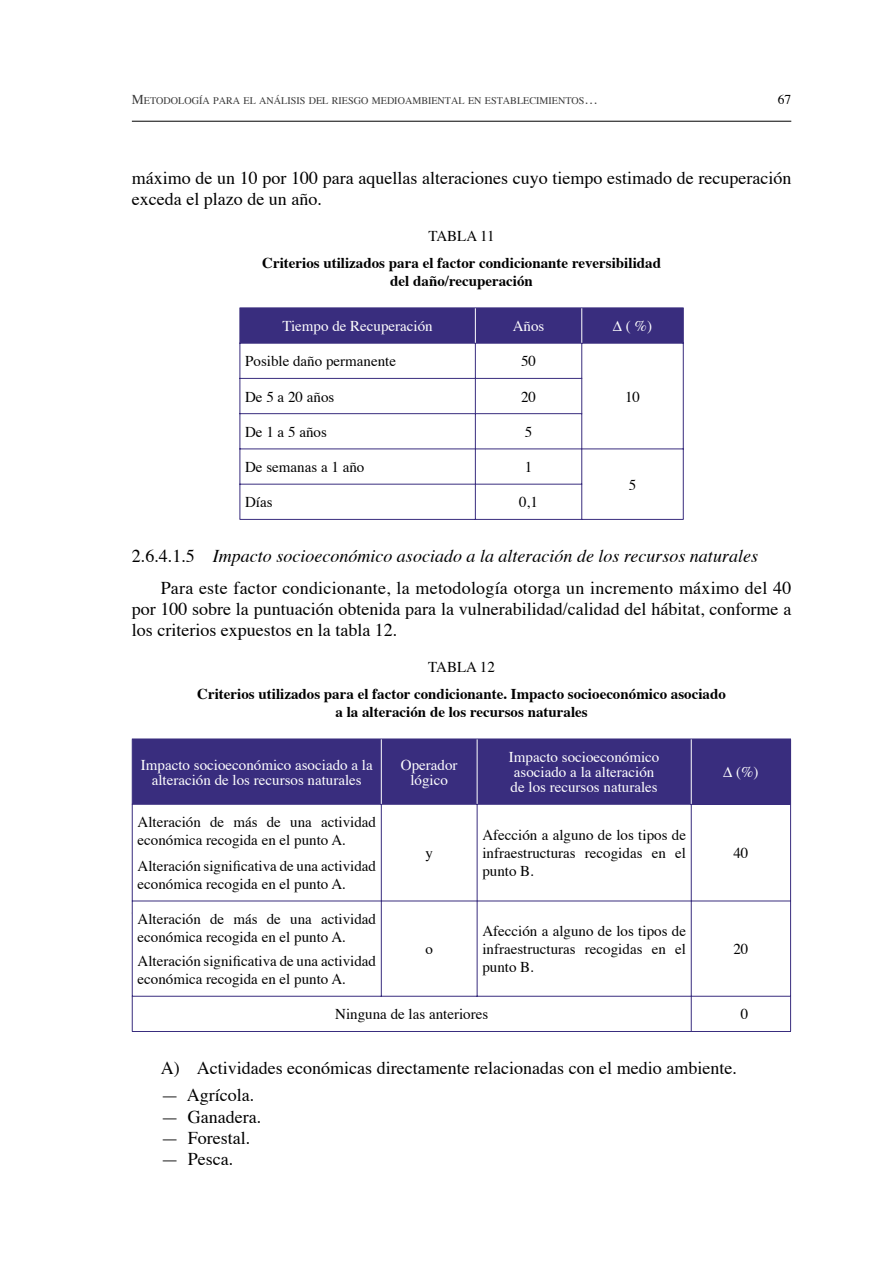
<style>
.page{position:relative;width:893px;height:1263px;background:#fff}
.page>*{position:absolute;margin:0;border:0;box-sizing:border-box;transform-origin:0 0}
.t1{font:18px/21px "Times";color:#000}
.t2{font:15px/18px "Times";color:#000}
.t3{font:700 15px/18px "Times";color:#000;text-align:center}
.t4{font:15px/15px "Times";color:#fff;text-align:center}
.t5{font:13.5px "Times";color:#000}
.t6{font:10.2px "Times";color:#393939}
.s1{font-size:13.5px}
.s2{font-style:italic}
</style>
<div class="page">
<hr style="left:132px;top:121px;width:659px;height:1px;background:#000">
<hr style="left:239px;top:344px;width:1px;height:34px;background:#392d7e">
<hr style="left:475px;top:343px;width:1px;height:35px;background:#392d7e">
<hr style="left:581px;top:343px;width:1px;height:35px;background:#392d7e">
<hr style="left:683px;top:344px;width:1px;height:105px;background:#392d7e">
<hr style="left:239px;top:379px;width:1px;height:34px;background:#392d7e">
<hr style="left:239px;top:378px;width:236px;height:1px;background:#392d7e">
<hr style="left:475px;top:379px;width:1px;height:34px;background:#392d7e">
<hr style="left:475px;top:378px;width:107px;height:1px;background:#392d7e">
<hr style="left:581px;top:379px;width:1px;height:34px;background:#392d7e">
<hr style="left:239px;top:414px;width:1px;height:35px;background:#392d7e">
<hr style="left:239px;top:413px;width:236px;height:1px;background:#392d7e">
<hr style="left:475px;top:414px;width:1px;height:35px;background:#392d7e">
<hr style="left:475px;top:413px;width:107px;height:1px;background:#392d7e">
<hr style="left:581px;top:414px;width:1px;height:35px;background:#392d7e">
<hr style="left:239px;top:449px;width:1px;height:35px;background:#392d7e">
<hr style="left:239px;top:449px;width:236px;height:1px;background:#392d7e">
<hr style="left:475px;top:449px;width:1px;height:35px;background:#392d7e">
<hr style="left:475px;top:449px;width:107px;height:1px;background:#392d7e">
<hr style="left:581px;top:449px;width:1px;height:35px;background:#392d7e">
<hr style="left:582px;top:449px;width:101px;height:1px;background:#392d7e">
<hr style="left:683px;top:449px;width:1px;height:70px;background:#392d7e">
<hr style="left:239px;top:485px;width:1px;height:34px;background:#392d7e">
<hr style="left:239px;top:484px;width:236px;height:1px;background:#392d7e">
<hr style="left:239px;top:519px;width:236px;height:1px;background:#392d7e">
<hr style="left:475px;top:485px;width:1px;height:35px;background:#392d7e">
<hr style="left:475px;top:484px;width:107px;height:1px;background:#392d7e">
<hr style="left:475px;top:519px;width:106px;height:1px;background:#392d7e">
<hr style="left:581px;top:485px;width:1px;height:35px;background:#392d7e">
<hr style="left:582px;top:519px;width:101px;height:1px;background:#392d7e">
<div style="left:239px;top:308px;width:445px;height:36px;background:#392d7e"></div>
<hr style="left:475px;top:343px;width:106px;height:1px;background:#392d7e">
<hr style="left:475px;top:308px;width:1px;height:35px;background:#fff">
<hr style="left:581px;top:308px;width:1px;height:35px;background:#fff">
<div style="left:691px;top:739px;width:99px;height:65px;background:#392d7e"></div>
<hr style="left:790px;top:739px;width:1px;height:65px;background:#392d7e">
<hr style="left:132px;top:805px;width:1px;height:96px;background:#392d7e">
<hr style="left:381px;top:804px;width:1px;height:97px;background:#392d7e">
<hr style="left:476px;top:804px;width:1px;height:97px;background:#392d7e">
<hr style="left:691px;top:804px;width:1px;height:97px;background:#392d7e">
<hr style="left:691px;top:804px;width:100px;height:1px;background:#392d7e">
<hr style="left:790px;top:805px;width:1px;height:96px;background:#392d7e">
<hr style="left:132px;top:901px;width:1px;height:95px;background:#392d7e">
<hr style="left:132px;top:901px;width:249px;height:1px;background:#392d7e">
<hr style="left:381px;top:901px;width:1px;height:96px;background:#392d7e">
<hr style="left:381px;top:901px;width:96px;height:1px;background:#392d7e">
<hr style="left:381px;top:996px;width:95px;height:1px;background:#392d7e">
<hr style="left:476px;top:901px;width:1px;height:96px;background:#392d7e">
<hr style="left:477px;top:901px;width:214px;height:1px;background:#392d7e">
<hr style="left:477px;top:996px;width:214px;height:1px;background:#392d7e">
<hr style="left:691px;top:901px;width:1px;height:95px;background:#392d7e">
<hr style="left:691px;top:901px;width:100px;height:1px;background:#392d7e">
<hr style="left:790px;top:901px;width:1px;height:95px;background:#392d7e">
<hr style="left:132px;top:997px;width:1px;height:34px;background:#392d7e">
<hr style="left:132px;top:996px;width:249px;height:1px;background:#392d7e">
<hr style="left:132px;top:1031px;width:559px;height:1px;background:#392d7e">
<hr style="left:691px;top:997px;width:1px;height:35px;background:#392d7e">
<hr style="left:691px;top:996px;width:100px;height:1px;background:#392d7e">
<hr style="left:790px;top:997px;width:1px;height:34px;background:#392d7e">
<hr style="left:691px;top:1031px;width:100px;height:1px;background:#392d7e">
<div style="left:132px;top:739px;width:559px;height:66px;background:#392d7e"></div>
<hr style="left:381px;top:804px;width:95px;height:1px;background:#392d7e">
<hr style="left:477px;top:804px;width:214px;height:1px;background:#392d7e">
<hr style="left:381px;top:739px;width:1px;height:65px;background:#fff">
<hr style="left:476px;top:739px;width:1px;height:65px;background:#fff">
<hr style="left:691px;top:739px;width:1px;height:65px;background:#fff">
<p class="t6" style="left:132px;top:96px;width:467px"><span class="s1">M</span>ETODOLOGÍA PARA EL ANÁLISIS DEL RIESGO MEDIOAMBIENTAL EN ESTABLECIMIENTOS<span class="s1">…</span></p>
<p class="t5" style="left:777px;top:94px;width:15px">67</p>
<p class="t1" style="left:132px;top:169px;width:661px">máximo de un 10 por 100 para aquellas alteraciones cuyo tiempo estimado de recuperación exceda el plazo de un año.</p>
<p class="t2" style="left:428px;top:228px;width:68px">TABLA 11</p>
<p class="t3" style="left:262px;top:256px;width:400px">Criterios utilizados para el factor condicionante reversibilidad del daño/recuperación</p>
<p class="t4" style="left:282px;top:320px;width:152px">Tiempo de Recuperación</p>
<p class="t4" style="left:512px;top:320px;width:33px">Años</p>
<p class="t4" style="left:613px;top:320px;width:41px">∆ ( %)</p>
<p class="t2" style="left:245px;top:354px;width:152px">Posible daño permanente</p>
<p class="t2" style="left:521px;top:354px;width:16px">50</p>
<p class="t2" style="left:245px;top:389px;width:91px">De 5 a 20 años</p>
<p class="t2" style="left:521px;top:389px;width:16px">20</p>
<p class="t2" style="left:625px;top:389px;width:16px">10</p>
<p class="t2" style="left:245px;top:424px;width:83px">De 1 a 5 años</p>
<p class="t2" style="left:525px;top:424px;width:9px">5</p>
<p class="t2" style="left:245px;top:459px;width:121px">De semanas a 1 año</p>
<p class="t2" style="left:525px;top:459px;width:9px">1</p>
<p class="t2" style="left:628px;top:477px;width:9px">5</p>
<p class="t2" style="left:245px;top:495px;width:29px">Días</p>
<p class="t2" style="left:519px;top:495px;width:20px">0,1</p>
<p class="t1" style="left:161px;top:542px;width:632px;line-height:31.8px;text-indent:-29px">2.6.4.1.5 <span class="s2">Impacto socioeconómico asociado a la alteración de los recursos naturales<br></span>Para este factor condicionante, la metodología otorga un incremento máximo del 40</p>
<p class="t1" style="left:132px;top:600px;width:661px">por 100 sobre la puntuación obtenida para la vulnerabilidad/calidad del hábitat, conforme a los criterios expuestos en la tabla 12.</p>
<p class="t2" style="left:428px;top:659px;width:68px">TABLA 12</p>
<p class="t3" style="left:197px;top:687px;width:530px">Criterios utilizados para el factor condicionante. Impacto socioeconómico asociado a la alteración de los recursos naturales</p>
<p class="t4" style="left:141px;top:758px;width:233px">Impacto socioeconómico asociado a la alteración de los recursos naturales</p>
<p class="t4" style="left:401px;top:758px;width:58px">Operador lógico</p>
<p class="t4" style="left:509px;top:751px;width:152px;text-align:left">Impacto socioeconómico asociado a la alteración de los recursos naturales</p>
<p class="t2" style="left:137px;top:815px;width:240px">Alteración de más de una actividad económica recogida en el punto A.</p>
<p class="t2" style="left:137px;top:858px;width:240px">Alteración significativa de una actividad económica recogida en el punto A.</p>
<p class="t2" style="left:137px;top:911px;width:240px">Alteración de más de una actividad económica recogida en el punto A.</p>
<p class="t2" style="left:137px;top:953px;width:240px">Alteración significativa de una actividad económica recogida en el punto A.</p>
<p class="t2" style="left:425px;top:845px;width:9px">y</p>
<p class="t2" style="left:425px;top:941px;width:9px">o</p>
<p class="t2" style="left:482px;top:827px;width:205px;text-align:justify">Afección a alguno de los tipos de infraestructuras recogidas en el punto B.</p>
<p class="t2" style="left:482px;top:923px;width:205px;text-align:justify">Afección a alguno de los tipos de infraestructuras recogidas en el punto B.</p>
<p class="t4" style="left:723px;top:766px;width:37px">∆ (%)</p>
<p class="t2" style="left:733px;top:845px;width:16px">40</p>
<p class="t2" style="left:733px;top:941px;width:16px">20</p>
<p class="t2" style="left:335px;top:1007px;width:154px">Ninguna de las anteriores</p>
<p class="t2" style="left:741px;top:1007px;width:9px">0</p>
<p class="t1" style="left:161px;top:1059px;width:577px">A) Actividades económicas directamente relacionadas con el medio ambiente.</p>
<p class="t1" style="left:161px;top:1086px;width:95px">— Agrícola.</p>
<p class="t1" style="left:161px;top:1108px;width:102px">— Ganadera.</p>
<p class="t1" style="left:161px;top:1129px;width:91px">— Forestal.</p>
<p class="t1" style="left:161px;top:1150px;width:74px">— Pesca.</p>
</div>
